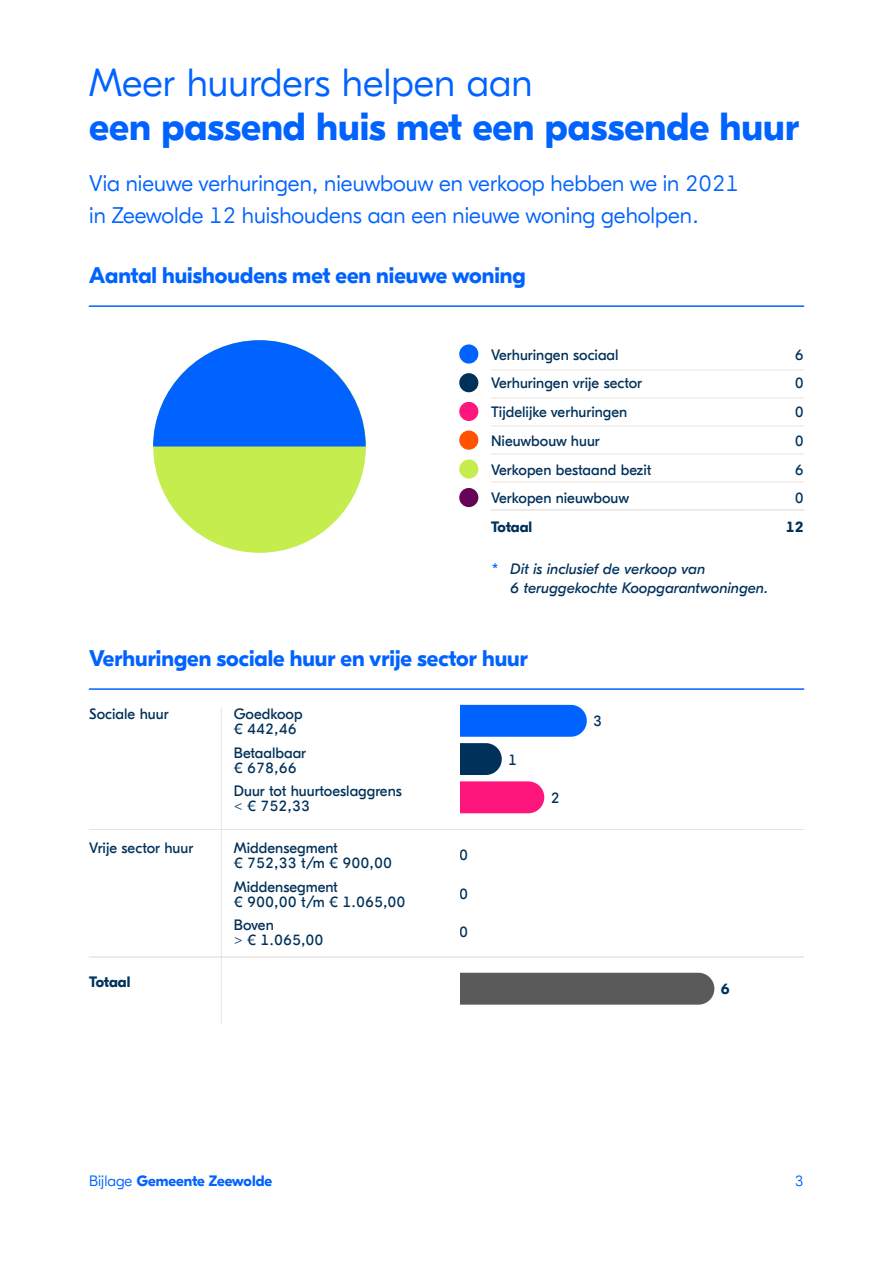
<style>
.page{position:relative;width:893px;height:1263px;background:#fff}
.page>*{position:absolute;margin:0;border:0;box-sizing:border-box;transform-origin:0 0}
.t1{font:700 39px "GT Eesti Display";color:#0062ff}
.t2{font:300 39px "GT Eesti Display";color:#0062ff}
.t3{font:300 22.5px/32px "GT Eesti Display";color:#0062ff}
.t4{font:700 22.5px "GT Eesti Display";color:#0062ff}
.t5{font:15px/15px "GT Eesti Display";color:#00315a}
.t6{font:italic 15px/19.2px "GT Eesti Display";color:#00315a}
.t7{font:700 15px "GT Eesti Display";color:#0062ff}
.t8{font:700 15px "GT Eesti Display";letter-spacing:-.015em;color:#00315a}
.t9{font:300 15px "GT Eesti Display";color:#0062ff}
.s1{color:#0062ff}
.s2{font-weight:300}
</style>
<div class="page">
<div style="left:153px;top:340px;width:213px;height:213px;background:#c5ed4d;border-radius:50%"></div>
<svg style="left:153px;top:340px;width:213px;height:106px"></svg>
<div style="left:460px;top:705px;width:127px;height:32px;background:#0062ff"></div>
<svg style="left:460px;top:743px;width:42px;height:32px"></svg>
<svg style="left:460px;top:781px;width:84px;height:32px;background:#ff2183"></svg>
<div style="left:460px;top:973px;width:254px;height:32px;background:#5a5a5a"></div>
<div style="left:459px;top:344px;width:19px;height:20px;background:#0062ff;border-radius:50%"></div>
<div style="left:459px;top:373px;width:19px;height:19px;background:#00315a;border-radius:50%"></div>
<div style="left:459px;top:402px;width:19px;height:19px;background:#ff167d;border-radius:50%"></div>
<div style="left:459px;top:431px;width:19px;height:19px;background:#ff5303;border-radius:50%"></div>
<div style="left:459px;top:459px;width:19px;height:20px;background:#c5ed4d;border-radius:50%"></div>
<div style="left:459px;top:488px;width:19px;height:19px;background:#670357;border-radius:50%"></div>
<hr style="left:491px;top:370px;width:313px;height:1px;background:#e8e3e1">
<hr style="left:491px;top:398px;width:313px;height:1px;background:#e8e3e1">
<hr style="left:491px;top:426px;width:313px;height:1px;background:#e8e3e1">
<hr style="left:491px;top:454px;width:313px;height:1px;background:#e8e3e1">
<hr style="left:491px;top:481px;width:313px;height:1px;background:#e8e3e1">
<hr style="left:491px;top:509px;width:313px;height:2px;background:#e8e3e1">
<hr style="left:89px;top:305px;width:715px;height:2px;background:#0062ff">
<hr style="left:89px;top:688px;width:715px;height:2px;background:#0062ff">
<hr style="left:89px;top:829px;width:715px;height:1px;background:#e8e3e1">
<hr style="left:89px;top:956px;width:715px;height:2px;background:#e8e3e1">
<hr style="left:221px;top:708px;width:1px;height:316px;background:#e8e3e1">
<h1 class="t2" style="left:89px;top:61px;width:445px">Meer huurders helpen aan</h1>
<h1 class="t1" style="left:89px;top:105px;width:711px">een passend huis met een passende huur</h1>
<h2 class="t3" style="left:89px;top:168px;width:651px">Via nieuwe verhuringen, nieuwbouw en verkoop hebben we in 2021 in Zeewolde 12 huishoudens aan een nieuwe woning geholpen.</h2>
<h2 class="t4" style="left:89px;top:263px;width:438px">Aantal huishoudens met een nieuwe woning</h2>
<p class="t5" style="left:491px;top:347px;width:129px">Verhuringen sociaal</p>
<p class="t5" style="left:795px;top:347px;width:10px">6</p>
<p class="t5" style="left:491px;top:376px;width:153px">Verhuringen vrije sector</p>
<p class="t5" style="left:795px;top:376px;width:10px">0</p>
<p class="t5" style="left:491px;top:405px;width:138px">Tijdelijke verhuringen</p>
<p class="t5" style="left:795px;top:405px;width:10px">0</p>
<p class="t5" style="left:491px;top:433px;width:110px">Nieuwbouw huur</p>
<p class="t5" style="left:795px;top:433px;width:10px">0</p>
<p class="t5" style="left:491px;top:462px;width:162px">Verkopen bestaand bezit</p>
<p class="t5" style="left:795px;top:462px;width:10px">6</p>
<p class="t5" style="left:491px;top:491px;width:139px">Verkopen nieuwbouw</p>
<p class="t8" style="left:491px;top:518px;width:43px">Totaal</p>
<p class="t5" style="left:795px;top:491px;width:10px">0</p>
<p class="t8" style="left:786px;top:518px;width:19px">12</p>
<p class="t6" style="left:510px;top:560px;width:260px;text-indent:-19px"><span class="s1">*</span> Dit is inclusief de verkoop van<br>6 teruggekochte Koopgarantwoningen.</p>
<h2 class="t4" style="left:89px;top:645px;width:440px">Verhuringen sociale huur en vrije sector huur</h2>
<p class="t5" style="left:89px;top:707px;width:81px">Sociale huur</p>
<p class="t5" style="left:89px;top:841px;width:106px">Vrije sector huur</p>
<p class="t8" style="left:89px;top:974px;width:43px">Totaal</p>
<p class="t5" style="left:234px;top:707px;width:70px">Goedkoop € 442,46</p>
<p class="t5" style="left:234px;top:745px;width:74px">Betaalbaar € 678,66</p>
<p class="t5" style="left:234px;top:783px;width:169px">Duur tot huurtoeslaggrens &lt; € 752,33</p>
<p class="t5" style="left:234px;top:841px;width:160px">Middensegment<br>€ 752,33 t/m € 900,00</p>
<p class="t5" style="left:234px;top:879px;width:173px">Middensegment<br>€ 900,00 t/m € 1.065,00</p>
<p class="t5" style="left:234px;top:917px;width:91px">Boven<br>&gt; € 1.065,00</p>
<p class="t5" style="left:459px;top:848px;width:10px">0</p>
<p class="t5" style="left:459px;top:886px;width:10px">0</p>
<p class="t5" style="left:459px;top:925px;width:10px">0</p>
<p class="t5" style="left:508px;top:752px;width:10px">1</p>
<p class="t5" style="left:551px;top:791px;width:10px">2</p>
<p class="t5" style="left:593px;top:714px;width:10px">3</p>
<p class="t8" style="left:721px;top:981px;width:10px">6</p>
<p class="t7" style="left:89px;top:1173px;width:184px"><span class="s2">Bijlage</span> Gemeente Zeewolde</p>
<p class="t9" style="left:795px;top:1173px;width:10px">3</p>
</div>
